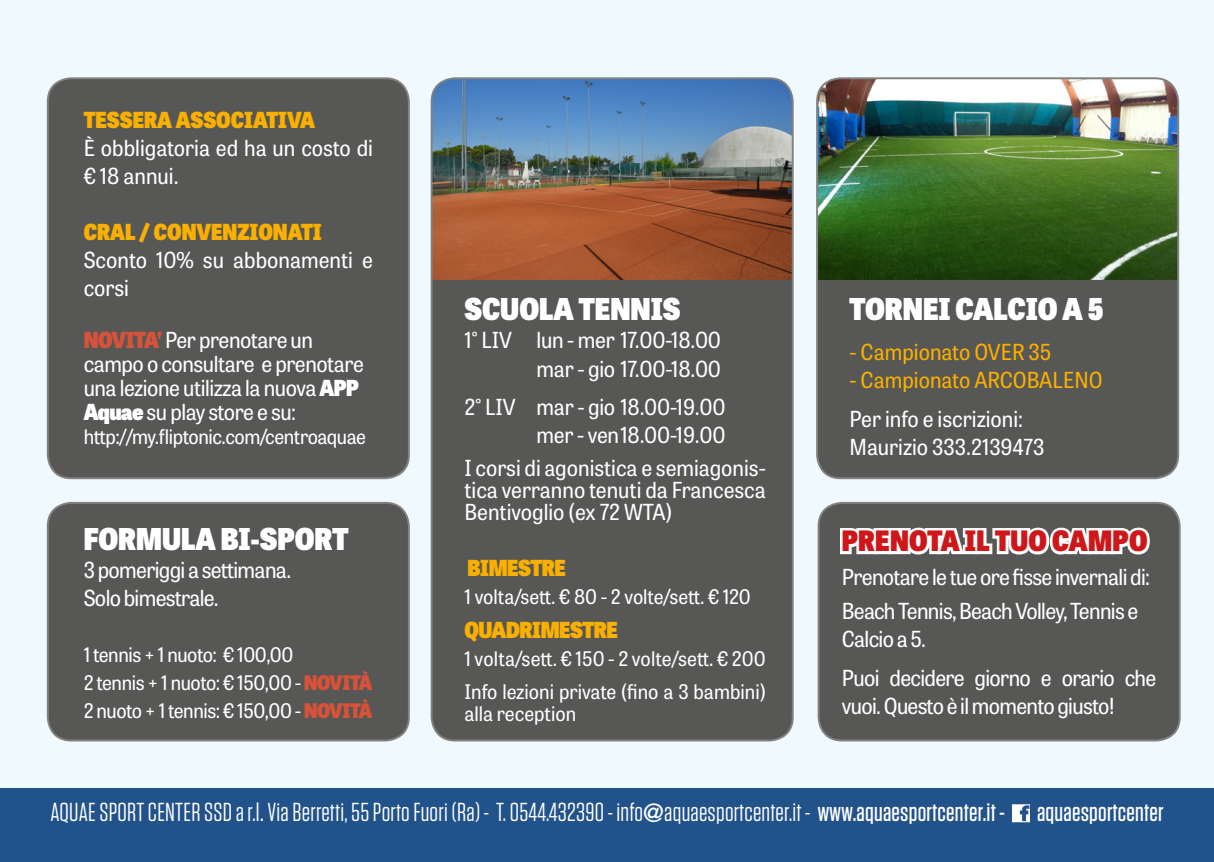
<style>
.page{position:relative;width:1214px;height:862px;background:#fff}
.page>*{position:absolute;margin:0;border:0;box-sizing:border-box;transform-origin:0 0}
.t1{font:800 30px "Tablet Gothic Narrow";color:#fff}
.t2{font:800 28px "Tablet Gothic Narrow";letter-spacing:.01em;color:#cd171a}
.t3{font:26px "Tungsten";letter-spacing:.01em;color:#fff}
.t4{font:22px/24px "Tablet Gothic Narrow";letter-spacing:-.02em;color:#fff}
.t5{font:22px/28px "Tablet Gothic Narrow";color:#fff}
.t6{font:22px "Tablet Gothic Narrow";color:#f9b000}
.t7{font:800 22px "Tablet Gothic Narrow";color:#f9b000}
.t8{font:800 22px "Tablet Gothic Narrow";letter-spacing:-.02em;color:#f9b000}
.t9{font:20px "Tablet Gothic Narrow";letter-spacing:-.02em;color:#fff}
.t10{font:20px/22px "Tablet Gothic Narrow";color:#fff}
.t11{font:20px "Tablet Gothic Narrow";letter-spacing:.01em;color:#fff}
.t12{font:16px "Tablet Gothic Narrow";letter-spacing:-.02em;color:#fff}
.s1{font-weight:800;color:#d7523a}
.s2{font-weight:800}
.s3{font-family:"Helvetica Neue";font-weight:500;font-stretch:condensed;font-size:18px}
.s4{font-family:"VAG Rounded";font-weight:300}
.s5{font-weight:500}
</style>
<div class="page">
<div style="left:0;top:0;width:1213px;height:862px;background:#f0f9fe"></div>
<div style="left:48px;top:503px;width:361px;height:237px;background:#575756;border-radius:23px"></div>
<div style="left:47px;top:502px;width:363px;height:239px;border:2px solid #828281;border-radius:23px"></div>
<div style="left:0;top:788px;width:1213px;height:74px;background:#22528a"></div>
<svg style="left:1012px;top:804px;width:17px;height:18px"></svg>
<div style="left:431px;top:78px;width:361px;height:662px;background:#575756;border-radius:23px"></div>
<img style="left:433px;top:78px;width:359px;height:202px">
<div style="left:430px;top:77px;width:363px;height:664px;border:2px solid #828281;border-radius:23px"></div>
<div style="left:817px;top:78px;width:360px;height:400px;background:#575756;border-radius:23px"></div>
<img style="left:817px;top:78px;width:360px;height:202px">
<div style="left:816px;top:77px;width:362px;height:402px;border:2px solid #828281;border-radius:23px"></div>
<div style="left:48px;top:78px;width:361px;height:400px;background:#575756;border-radius:23px"></div>
<div style="left:47px;top:77px;width:363px;height:402px;border:2px solid #828281;border-radius:23px"></div>
<div style="left:818px;top:503px;width:361px;height:237px;background:#575756;border-radius:23px"></div>
<div style="left:817px;top:502px;width:363px;height:239px;border:2px solid #828281;border-radius:23px"></div>
<svg style="left:840px;top:527px;width:310px;height:28px;background:#e2e2e2"></svg>
<p class="t7" style="left:84px;top:103px;width:233px">TESSERA ASSOCIATIVA</p>
<p class="t5" style="left:84px;top:133px;width:291px">È obbligatoria ed ha un costo di € 18 annui.</p>
<p class="t7" style="left:84px;top:215px;width:239px">CRAL / CONVENZIONATI</p>
<p class="t5" style="left:84px;top:245px;width:291px">Sconto 10% su abbonamenti e corsi</p>
<p class="t4" style="left:84px;top:327px;width:282px"><span class="s1">NOVITA’</span> Per prenotare un campo o consultare e prenotare una lezione utilizza la nuova <span class="s2">APP<br>Aquae</span> su play store e su:</p>
<p class="t9" style="left:84px;top:423px;width:284px">http://my.fliptonic.com/centroaquae</p>
<p class="t12" style="left:49px;top:325px;width:187px"><span class="s2">APP Aquae</span> su play store e su:</p>
<p class="t1" style="left:84px;top:516px;width:266px">FORMULA BI-SPORT</p>
<p class="t4" style="left:84px;top:557px;width:209px">3 pomeriggi a settimana.</p>
<p class="t4" style="left:84px;top:585px;width:136px">Solo bimestrale.</p>
<p class="t9" style="left:84px;top:641px;width:211px">1 tennis + 1 nuoto: € 100,00</p>
<p class="t9" style="left:84px;top:669px;width:290px">2 tennis + 1 nuoto: € 150,00 - <span class="s1">NOVITÀ</span></p>
<p class="t9" style="left:84px;top:697px;width:290px">2 nuoto + 1 tennis: € 150,00 - <span class="s1">NOVITÀ</span></p>
<p class="t1" style="left:464px;top:287px;width:217px">SCUOLA TENNIS</p>
<p class="t4" style="left:464px;top:328px;width:258px">1° LIV lun - mer 17.00-18.00</p>
<p class="t4" style="left:536px;top:356px;width:186px">mar - gio 17.00-18.00</p>
<p class="t4" style="left:464px;top:394px;width:263px">2° LIV mar - gio 18.00-19.00</p>
<p class="t4" style="left:536px;top:422px;width:191px">mer - ven18.00-19.00</p>
<p class="t4" style="left:464px;top:456px;width:303px;line-height:22px;text-align:justify">I corsi di agonistica e semiagonis&shy;tica verranno tenuti da Francesca Bentivoglio (ex 72 WTA)</p>
<p class="t8" style="left:467px;top:551px;width:100px">BIMESTRE</p>
<p class="t10" style="left:464px;top:585px;width:288px">1 volta/sett. € 80 - 2 volte/sett. € 120</p>
<p class="t8" style="left:464px;top:613px;width:155px">QUADRIMESTRE</p>
<p class="t11" style="left:464px;top:645px;width:303px">1 volta/sett. € 150 - 2 volte/sett. € 200</p>
<p class="t10" style="left:464px;top:680px;width:303px">Info lezioni private (fino a 3 bambini) alla reception</p>
<p class="t1" style="left:849px;top:287px;width:255px">TORNEI CALCIO A 5</p>
<p class="t6" style="left:849px;top:337px;width:203px">- Campionato OVER 35</p>
<p class="t6" style="left:849px;top:365px;width:254px">- Campionato ARCOBALENO</p>
<p class="t5" style="left:849px;top:404px;width:175px">Per info e iscrizioni:</p>
<p class="t5" style="left:849px;top:432px;width:196px">Maurizio 333.2139473</p>
<p class="t2" style="left:841px;top:520px;width:307px">PRENOTA IL TUO CAMPO</p>
<p class="t4" style="left:841px;top:564px;width:309px">Prenotare le tue ore fisse invernali di:</p>
<p class="t4" style="left:841px;top:598px;width:298px">Beach Tennis, Beach Volley, Tennis e</p>
<p class="t4" style="left:841px;top:626px;width:86px">Calcio a 5.</p>
<p class="t4" style="left:841px;top:663px;width:316px;line-height:28px">Puoi decidere giorno e orario che vuoi. Questo è il momento giusto!</p>
<p class="t3" style="left:50px;top:798px;width:1114px">AQUAE SPORT CENTER SSD a r.l<span class="s3">.</span> Via Berretti, 55 Porto Fuori (Ra) - T. 0544.432390 - info<span class="s4">@</span>aquaesportcenter.it - <span class="s5">www.aquaesportcenter.it - aquaesportcenter</span></p>
</div>
